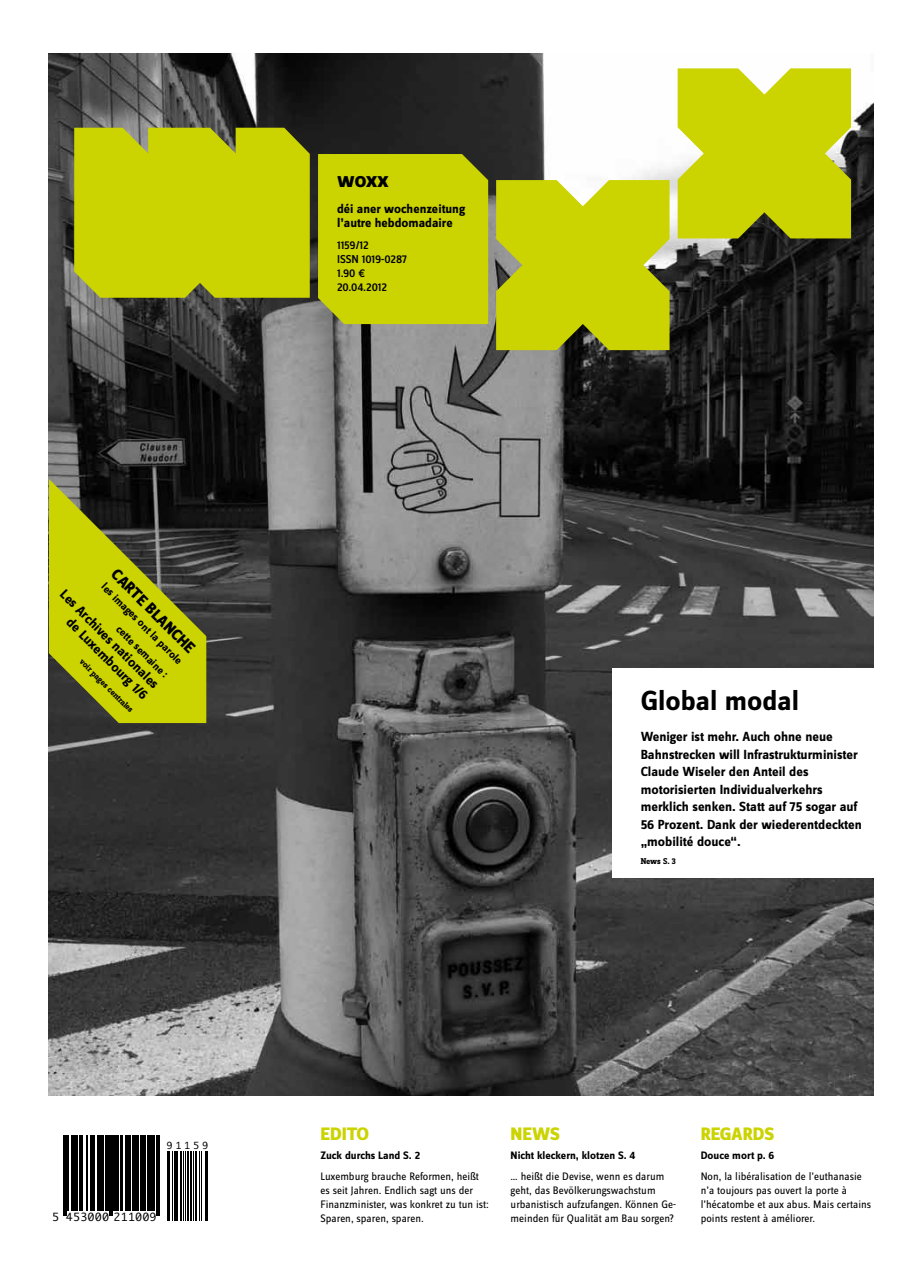
<style>
.page{position:relative;width:922px;height:1276px;background:#fff}
.page>*{position:absolute;margin:0;border:0;box-sizing:border-box;transform-origin:0 0}
.t1{font:700 28.75px "Zine Sans Dis";color:#000}
.t2{font:700 23.12px "Zine Sans Dis";color:#000}
.t3{font:800 18.75px "Zine Sans Dis";letter-spacing:-.01em;color:#cbd300}
.t4{font:800 16.25px "Zine Sans Dis";color:#000}
.t5{font:700 14.12px/15.2px "Zine Sans Dis";color:#000;text-align:right}
.t6{font:700 13.75px/17.5px "Zine Sans Dis";color:#000}
.t7{font:700 13.12px/14.4px "Zine Sans Dis";color:#000}
.t8{font:500 11.88px/13.8px "Zine Sans Dis";letter-spacing:-.01em;color:#000}
.t9{font:11.25px/13.8px "Zine Sans Dis";color:#000}
.t10{font:700 11.25px/19.6px "Zine Sans Dis";color:#000;text-align:right}
.t11{font:10.88px "Monaco";letter-spacing:.065em;color:#000}
.t12{font:9.38px "Monaco";letter-spacing:.35em;color:#000}
.t13{font:700 8.75px "Zine Slab Dis";color:#000}
</style>
<div class="page">
<img style="left:49px;top:53px;width:823px;height:1042px">
<div style="left:612px;top:669px;width:273px;height:209px;background:#fff"></div>
<svg style="left:63px;top:1135px;width:97px;height:81px;fill:#000"></svg>
<hr style="left:63px;top:1135px;width:1px;height:80px;background:#000">
<hr style="left:65px;top:1135px;width:1px;height:80px;background:#000">
<hr style="left:67px;top:1135px;width:1px;height:75px;background:#000">
<hr style="left:71px;top:1135px;width:2px;height:75px;background:#000">
<hr style="left:74px;top:1135px;width:3px;height:75px;background:#000">
<hr style="left:79px;top:1135px;width:1px;height:75px;background:#000">
<hr style="left:81px;top:1135px;width:1px;height:75px;background:#000">
<hr style="left:86px;top:1135px;width:1px;height:75px;background:#000">
<hr style="left:91px;top:1135px;width:2px;height:75px;background:#000">
<hr style="left:94px;top:1135px;width:1px;height:75px;background:#000">
<hr style="left:98px;top:1135px;width:2px;height:75px;background:#000">
<hr style="left:101px;top:1135px;width:1px;height:75px;background:#000">
<hr style="left:103px;top:1135px;width:1px;height:75px;background:#000">
<hr style="left:106px;top:1135px;width:3px;height:75px;background:#000">
<hr style="left:110px;top:1135px;width:1px;height:80px;background:#000">
<hr style="left:112px;top:1135px;width:1px;height:80px;background:#000">
<hr style="left:114px;top:1135px;width:2px;height:75px;background:#000">
<hr style="left:117px;top:1135px;width:2px;height:75px;background:#000">
<hr style="left:121px;top:1135px;width:2px;height:75px;background:#000">
<hr style="left:125px;top:1135px;width:2px;height:75px;background:#000">
<hr style="left:128px;top:1135px;width:2px;height:75px;background:#000">
<hr style="left:132px;top:1135px;width:2px;height:75px;background:#000">
<hr style="left:135px;top:1135px;width:3px;height:75px;background:#000">
<hr style="left:140px;top:1135px;width:1px;height:75px;background:#000">
<hr style="left:142px;top:1135px;width:3px;height:75px;background:#000">
<hr style="left:147px;top:1135px;width:1px;height:75px;background:#000">
<hr style="left:149px;top:1135px;width:3px;height:75px;background:#000">
<hr style="left:153px;top:1135px;width:1px;height:75px;background:#000">
<hr style="left:156px;top:1135px;width:1px;height:80px;background:#000">
<hr style="left:158px;top:1135px;width:1px;height:80px;background:#000">
<hr style="left:167px;top:1151px;width:1px;height:70px;background:#000">
<hr style="left:168px;top:1151px;width:2px;height:70px;background:#000">
<hr style="left:172px;top:1151px;width:1px;height:70px;background:#000">
<hr style="left:174px;top:1151px;width:2px;height:70px;background:#000">
<hr style="left:177px;top:1151px;width:1px;height:70px;background:#000">
<hr style="left:180px;top:1151px;width:2px;height:70px;background:#000">
<hr style="left:183px;top:1151px;width:1px;height:70px;background:#000">
<hr style="left:185px;top:1151px;width:1px;height:70px;background:#000">
<hr style="left:187px;top:1151px;width:2px;height:70px;background:#000">
<hr style="left:190px;top:1151px;width:2px;height:70px;background:#000">
<hr style="left:193px;top:1151px;width:1px;height:70px;background:#000">
<hr style="left:195px;top:1151px;width:2px;height:70px;background:#000">
<hr style="left:199px;top:1151px;width:1px;height:70px;background:#000">
<hr style="left:201px;top:1151px;width:1px;height:70px;background:#000">
<hr style="left:204px;top:1151px;width:1px;height:70px;background:#000">
<hr style="left:206px;top:1151px;width:2px;height:70px;background:#000">
<svg style="left:49px;top:479px;width:157px;height:244px;background:#8e9311"></svg>
<svg style="left:496px;top:180px;width:173px;height:170px;background:#c5cc0d"></svg>
<svg style="left:677px;top:68px;width:173px;height:170px;background:#c8cf10"></svg>
<div style="left:318px;top:154px;width:170px;height:170px;background:#cbd300"></div>
<div style="left:74px;top:128px;width:236px;height:170px;background:#cbd300"></div>
<h3 class="t4" style="left:120px;top:565px;width:113px;rotate:45deg">CARTE BLANCHE</h3>
<p class="t10" style="left:110px;top:578px;width:111px;rotate:45deg">les images ont la parole cette semaine :</p>
<p class="t5" style="left:67px;top:587px;width:135px;rotate:45deg">Les Archives nationales de Luxembourg 1/6</p>
<p class="t13" style="left:84px;top:656px;width:73px;rotate:45deg">voir pages centrales</p>
<p class="t12" style="left:167px;top:1137px;width:43px">91159</p>
<p class="t11" style="left:52px;top:1207px;width:106px">5 453000 211009</p>
<h2 class="t2" style="left:337px;top:168px;width:53px">woxx</h2>
<p class="t7" style="left:337px;top:202px;width:130px">déi aner wochenzeitung l’autre hebdomadaire</p>
<p class="t8" style="left:337px;top:239px;width:71px">1159/12<br>ISSN 1019-0287<br>1.90 €<br>20.04.2012</p>
<h1 class="t1" style="left:640px;top:685px;width:160px">Global modal</h1>
<p class="t6" style="left:640px;top:729px;width:223px">Weniger ist mehr. Auch ohne neue Bahnstrecken will Infrastrukturminister Claude Wiseler den Anteil des motorisierten Individualverkehrs merklich senken. Statt auf 75 sogar auf 56 Prozent. Dank der wiederentdeckten „mobilité douce“.</p>
<p class="t13" style="left:640px;top:856px;width:37px">News S. 3</p>
<h3 class="t3" style="left:320px;top:1123px;width:50px">EDITO</h3>
<h3 class="t3" style="left:510px;top:1123px;width:51px">NEWS</h3>
<h3 class="t3" style="left:700px;top:1123px;width:75px">REGARDS</h3>
<p class="t10" style="left:320px;top:1146px;width:101px">Zuck durchs Land S. 2</p>
<p class="t9" style="left:320px;top:1170px;width:170px">Luxemburg brauche Reformen, heißt es seit Jahren. Endlich sagt uns der Finanzminister, was konkret zu tun ist:<br>Sparen, sparen, sparen.</p>
<p class="t10" style="left:510px;top:1146px;width:126px">Nicht kleckern, klotzen S. 4</p>
<p class="t9" style="left:510px;top:1170px;width:167px">… heißt die Devise, wenn es darum geht, das Bevölkerungswachstum urbanistisch aufzufangen. Können Ge&shy;meinden für Qualität am Bau sorgen?</p>
<p class="t10" style="left:700px;top:1146px;width:75px">Douce mort p. 6</p>
<p class="t9" style="left:700px;top:1170px;width:172px">Non, la libéralisation de l’euthanasie n’a toujours pas ouvert la porte à l’hécatombe et aux abus. Mais certains points restent à améliorer.</p>
</div>
